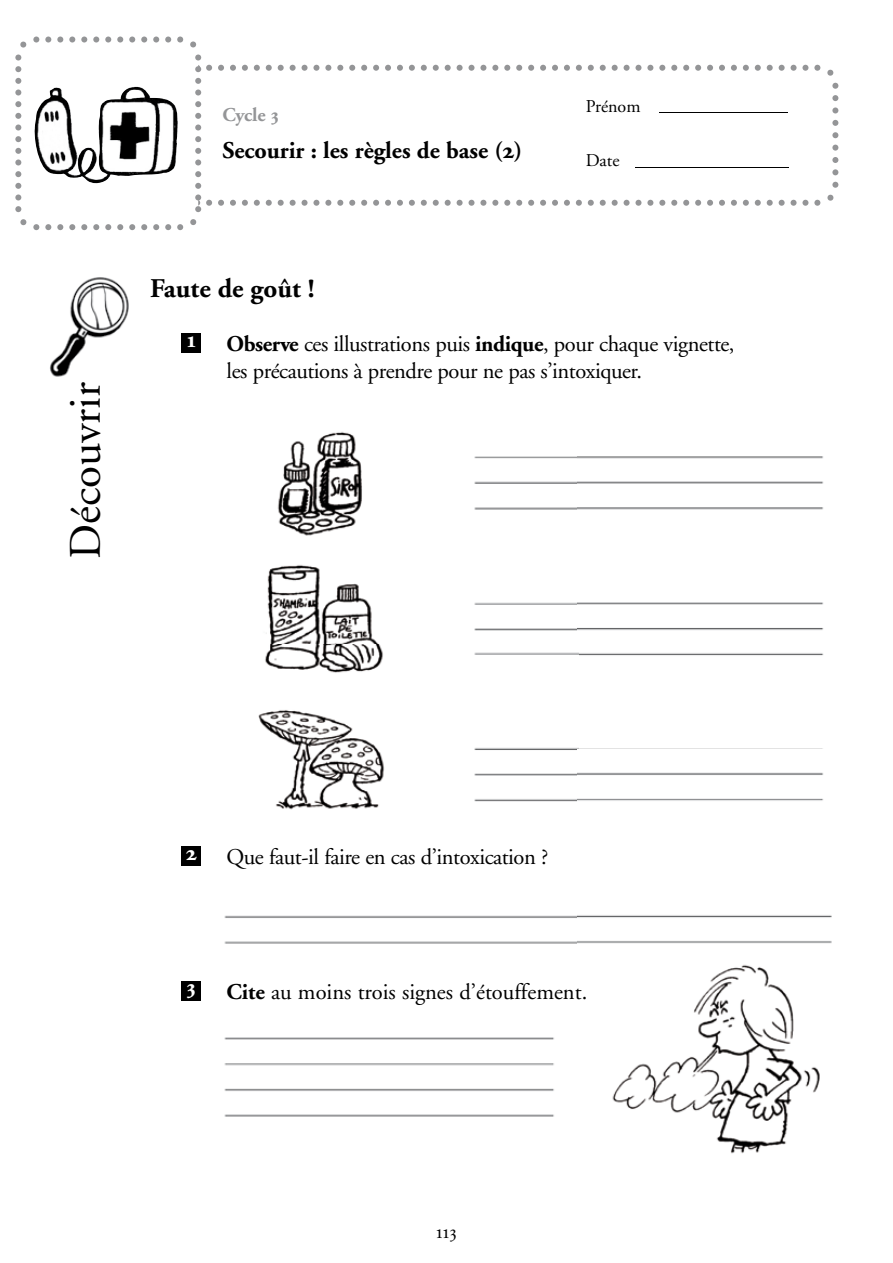
<style>
.page{position:relative;width:893px;height:1263px;background:#fff}
.page>*{position:absolute;margin:0;border:0;box-sizing:border-box;transform-origin:0 0}
.t1{font:45px "B Garamond";color:#000}
.t2{font:700 27px "B Garamond";color:#000}
.t3{font:700 24px "B Garamond";color:#000}
.t4{font:22.5px/27px "B Garamond";letter-spacing:-.02em;color:#000}
.t5{font:22.5px "B Garamond";color:#000}
.t6{font:700 22.5px "B Garamond";color:#fff}
.t7{font:700 19.5px "B Garamond";letter-spacing:-.01em;color:#949597}
.t8{font:19.5px "B Garamond";color:#000}
.t9{font:18px "B Garamond";color:#000}
.s1{font-weight:700}
</style>
<div class="page">
<svg style="left:808px;top:65px;width:30px;height:141px"></svg>
<img style="left:50px;top:277px;width:79px;height:100px">
<svg style="left:15px;top:37px;width:793px;height:193px"></svg>
<img style="left:224px;top:432px;width:608px;height:722px">
<div style="left:181px;top:333px;width:20px;height:19px;background:#000"></div>
<div style="left:181px;top:846px;width:20px;height:20px;background:#000"></div>
<div style="left:181px;top:981px;width:20px;height:19px;background:#000"></div>
<img style="left:32px;top:87px;width:147px;height:98px">
<h1 class="t1" style="left:61px;top:559px;width:178px;rotate:-90deg">Découvrir</h1>
<p class="t7" style="left:222px;top:104px;width:58px">Cycle 3</p>
<p class="t3" style="left:222px;top:138px;width:301px">Secourir : les règles de base (2)</p>
<p class="t9" style="left:586px;top:97px;width:56px">Prénom</p>
<p class="t9" style="left:586px;top:151px;width:35px">Date</p>
<p class="t2" style="left:150px;top:274px;width:166px">Faute de goût !</p>
<p class="t4" style="left:227px;top:331px;width:509px"><span class="s1">Observe</span> ces illustrations puis <span class="s1">indique</span>, pour chaque vignette, les précautions à prendre pour ne pas s’intoxiquer.</p>
<p class="t6" style="left:187px;top:328px;width:11px">1</p>
<p class="t6" style="left:186px;top:841px;width:12px">2</p>
<p class="t4" style="left:227px;top:844px;width:323px">Que faut-il faire en cas d’intoxication ?</p>
<p class="t6" style="left:187px;top:974px;width:11px">3</p>
<p class="t5" style="left:227px;top:980px;width:362px"><span class="s1">Cite</span> au moins trois signes d’étouffement.</p>
<p class="t8" style="left:436px;top:1221px;width:22px">113</p>
</div>
